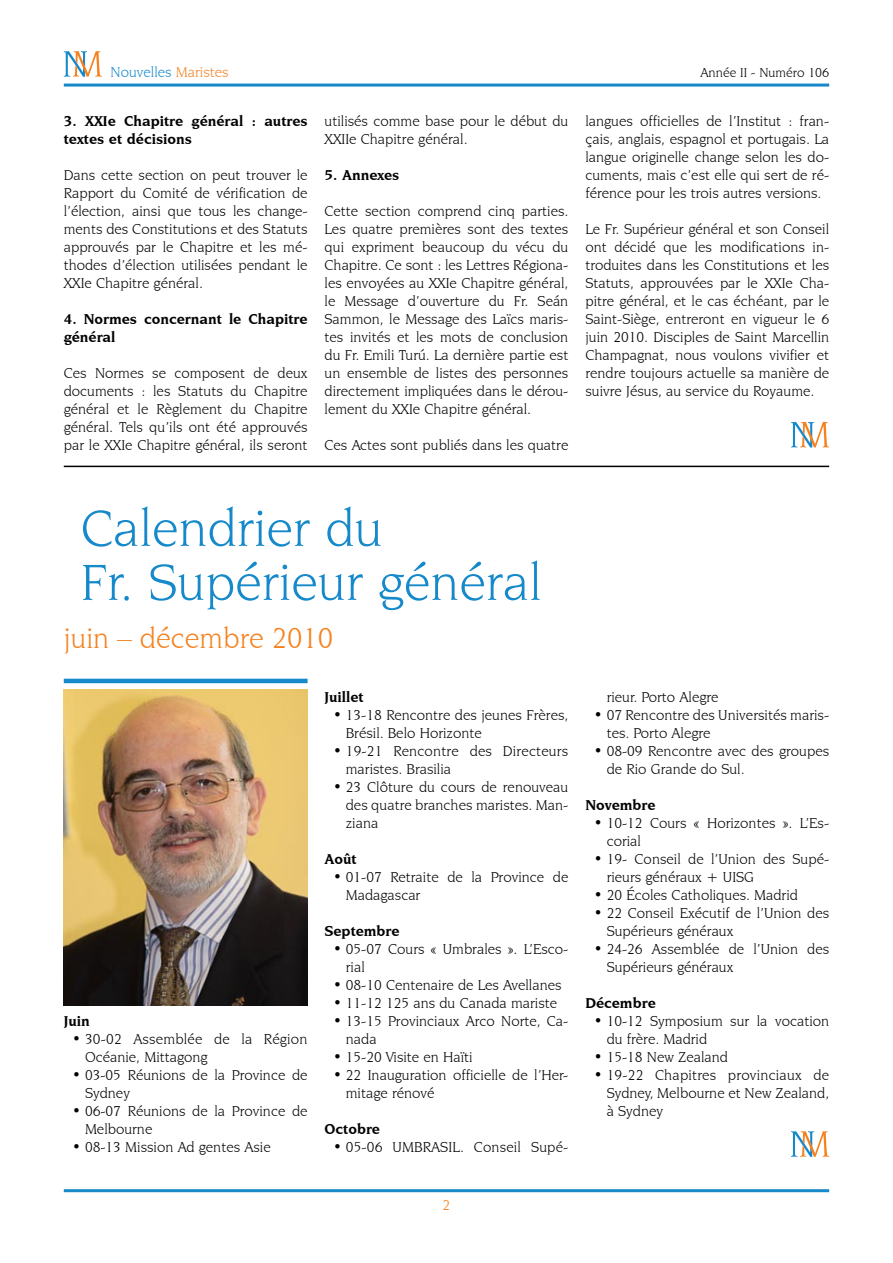
<style>
.page{position:relative;width:893px;height:1263px;background:#fff}
.page>*{position:absolute;margin:0;border:0;box-sizing:border-box;transform-origin:0 0}
.t1{font:54px/54px "Novarese IT Cby BT";color:#1689ca}
.t2{font:30px "Novarese IT Cby BT";color:#f5821f}
.t3{font:15px/18px "Novarese IT Cby BT";color:#000}
.t4{font:700 15px/18px "Novarese IT Cby BT";color:#000}
.t5{font:15px "Novarese IT Cby BT";color:#1689ca}
.t6{font:13.5px "Novarese IT Cby BT";color:#000}
.s1{color:#f5821f}
</style>
<div class="page">
<hr style="left:64px;top:84px;width:765px;height:3px;background:#1689ca">
<hr style="left:64px;top:1189px;width:765px;height:3px;background:#1689ca">
<hr style="left:64px;top:679px;width:244px;height:4px;background:#1689ca">
<svg style="left:64px;top:51px;width:38px;height:26px"></svg>
<img style="left:64px;top:690px;width:244px;height:316px">
<hr style="left:64px;top:466px;width:765px;height:1px;background:#000">
<svg style="left:791px;top:422px;width:38px;height:25px"></svg>
<svg style="left:791px;top:1131px;width:38px;height:26px"></svg>
<p class="t5" style="left:111px;top:63px;width:120px">Nouvelles <span class="s1">Maristes</span></p>
<p class="t6" style="left:700px;top:64px;width:130px">Année II - Numéro 106</p>
<p class="t4" style="left:64px;top:112px;width:245px">3. XXIe Chapitre général : autres textes et décisions</p>
<p class="t3" style="left:64px;top:166px;width:245px;text-align:justify">Dans cette section on peut trouver le Rapport du Comité de vérification de l’élection, ainsi que tous les change&shy;ments des Constitutions et des Statuts approuvés par le Chapitre et les mé&shy;thodes d’élection utilisées pendant le XXIe Chapitre général.</p>
<p class="t4" style="left:64px;top:310px;width:245px">4. Normes concernant le Chapitre général</p>
<p class="t3" style="left:64px;top:364px;width:245px;text-align:justify">Ces Normes se composent de deux documents : les Statuts du Chapitre général et le Règlement du Chapitre général. Tels qu’ils ont été approuvés par le XXIe Chapitre général, ils seront</p>
<p class="t3" style="left:325px;top:112px;width:245px">utilisés comme base pour le début du<br>XXIIe Chapitre général.</p>
<p class="t4" style="left:325px;top:166px;width:76px">5. Annexes</p>
<p class="t3" style="left:325px;top:202px;width:245px;text-align:justify">Cette section comprend cinq parties.<br>Les quatre premières sont des textes qui expriment beaucoup du vécu du Chapitre. Ce sont : les Lettres Régiona&shy;les envoyées au XXIe Chapitre général, le Message d’ouverture du Fr. Seán Sammon, le Message des Laïcs maris&shy;tes invités et les mots de conclusion du Fr. Emili Turú. La dernière partie est un ensemble de listes des personnes directement impliquées dans le dérou&shy;lement du XXIe Chapitre général.</p>
<p class="t3" style="left:325px;top:436px;width:245px">Ces Actes sont publiés dans les quatre</p>
<p class="t3" style="left:585px;top:112px;width:245px;text-align:justify">langues officielles de l’Institut : fran&shy;çais, anglais, espagnol et portugais. La langue originelle change selon les do&shy;cuments, mais c’est elle qui sert de ré&shy;férence pour les trois autres versions.</p>
<p class="t3" style="left:585px;top:220px;width:245px;text-align:justify">Le Fr. Supérieur général et son Conseil ont décidé que les modifications in&shy;troduites dans les Constitutions et les Statuts, approuvées par le XXIe Cha&shy;pitre général, et le cas échéant, par le Saint-Siège, entreront en vigueur le 6 juin 2010. Disciples de Saint Marcellin Champagnat, nous voulons vivifier et rendre toujours actuelle sa manière de suivre Jésus, au service du Royaume.</p>
<h1 class="t1" style="left:81px;top:500px;width:462px">Calendrier du<br>Fr. Supérieur général</h1>
<h2 class="t2" style="left:64px;top:620px;width:271px">juin – décembre 2010</h2>
<p class="t4" style="left:64px;top:1012px;width:28px">Juin</p>
<p class="t3" style="left:85px;top:1030px;width:224px;text-indent:-13px">• 30-02 Assemblée de la Région<br>Océanie, Mittagong</p>
<p class="t3" style="left:85px;top:1066px;width:224px;text-indent:-13px">• 03-05 Réunions de la Province de<br>Sydney</p>
<p class="t3" style="left:85px;top:1102px;width:224px;text-indent:-13px">• 06-07 Réunions de la Province de<br>Melbourne</p>
<p class="t3" style="left:72px;top:1138px;width:200px">• 08-13 Mission Ad gentes Asie</p>
<p class="t4" style="left:325px;top:688px;width:41px">Juillet</p>
<p class="t3" style="left:346px;top:706px;width:224px;text-indent:-13px">• 13-18 Rencontre des jeunes Frères,<br>Brésil. Belo Horizonte</p>
<p class="t3" style="left:346px;top:742px;width:224px;text-indent:-13px">• 19-21 Rencontre des Directeurs maristes. Brasilia</p>
<p class="t3" style="left:346px;top:778px;width:224px;text-align:justify;text-indent:-13px">• 23 Clôture du cours de renouveau des quatre branches maristes. Man&shy;ziana</p>
<p class="t4" style="left:325px;top:850px;width:33px">Août</p>
<p class="t3" style="left:346px;top:868px;width:224px;text-indent:-13px">• 01-07 Retraite de la Province de<br>Madagascar</p>
<p class="t4" style="left:325px;top:922px;width:77px">Septembre</p>
<p class="t3" style="left:346px;top:940px;width:224px;text-indent:-13px">• 05-07 Cours « Umbrales ». L’Esco&shy;rial</p>
<p class="t3" style="left:333px;top:976px;width:230px">• 08-10 Centenaire de Les Avellanes</p>
<p class="t3" style="left:333px;top:994px;width:226px">• 11-12 125 ans du Canada mariste</p>
<p class="t3" style="left:346px;top:1012px;width:224px;text-indent:-13px">• 13-15 Provinciaux Arco Norte, Ca&shy;nada</p>
<p class="t3" style="left:333px;top:1048px;width:141px">• 15-20 Visite en Haïti</p>
<p class="t3" style="left:346px;top:1066px;width:224px;text-indent:-13px">• 22 Inauguration officielle de l’Her&shy;mitage rénové</p>
<p class="t4" style="left:325px;top:1120px;width:57px">Octobre</p>
<p class="t3" style="left:333px;top:1138px;width:237px">• 05-06 UMBRASIL. Conseil Supé-</p>
<p class="t3" style="left:607px;top:688px;width:113px">rieur. Porto Alegre</p>
<p class="t3" style="left:607px;top:706px;width:224px;text-indent:-13px">• 07 Rencontre des Universités maris&shy;tes. Porto Alegre</p>
<p class="t3" style="left:607px;top:742px;width:224px;text-indent:-13px">• 08-09 Rencontre avec des groupes de Rio Grande do Sul.</p>
<p class="t4" style="left:585px;top:796px;width:72px">Novembre</p>
<p class="t3" style="left:607px;top:814px;width:224px;text-indent:-13px">• 10-12 Cours « Horizontes ». L’Es&shy;corial</p>
<p class="t3" style="left:607px;top:850px;width:224px;text-indent:-13px">• 19- Conseil de l’Union des Supé&shy;rieurs généraux + UISG</p>
<p class="t3" style="left:594px;top:886px;width:206px">• 20 Écoles Catholiques. Madrid</p>
<p class="t3" style="left:607px;top:904px;width:224px;text-indent:-13px">• 22 Conseil Exécutif de l’Union des<br>Supérieurs généraux</p>
<p class="t3" style="left:607px;top:940px;width:224px;text-indent:-13px">• 24-26 Assemblée de l’Union des<br>Supérieurs généraux</p>
<p class="t4" style="left:585px;top:994px;width:72px">Décembre</p>
<p class="t3" style="left:607px;top:1012px;width:224px;text-indent:-13px">• 10-12 Symposium sur la vocation du frère. Madrid</p>
<p class="t3" style="left:594px;top:1048px;width:136px">• 15-18 New Zealand</p>
<p class="t3" style="left:607px;top:1066px;width:224px;text-align:justify;text-indent:-13px">• 19-22 Chapitres provinciaux de Sydney, Melbourne et New Zealand, à Sydney</p>
</div>
